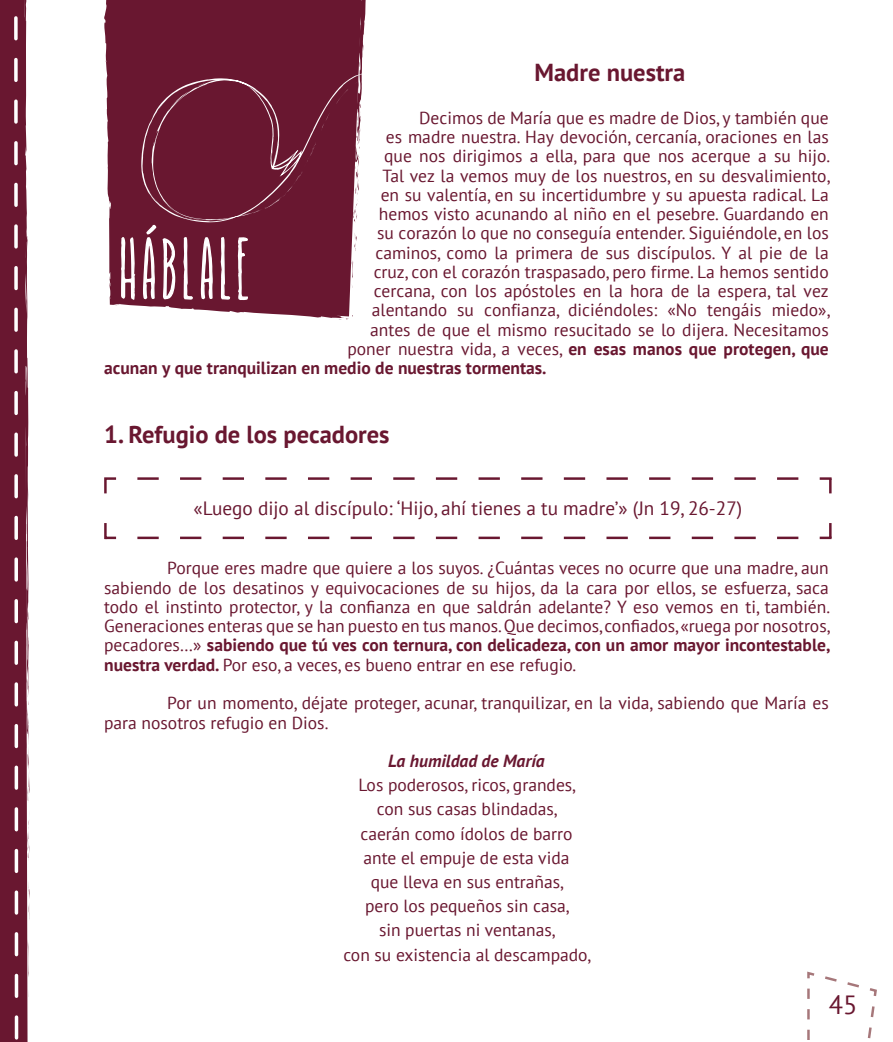
<style>
.page{position:relative;width:893px;height:1042px;background:#fff}
.page>*{position:absolute;margin:0;border:0;box-sizing:border-box;transform-origin:0 0}
.t1{font:26.25px "PT Sans";color:#691730}
.t2{font:700 24.5px "PT Sans";color:#691730}
.t3{font:19.25px "PT Sans";color:#691730}
.t4{font:17.5px/24.2px "PT Sans";color:#691730;text-align:justify}
.t5{font:700 17.5px "PT Sans";color:#691730}
.t6{font:italic 700 17.5px "PT Sans";color:#691730}
.s1{font-weight:400}
.s2{font-weight:700}
</style>
<div class="page">
<svg style="left:807px;top:971px;width:70px;height:69px"></svg>
<svg style="left:0;top:0;width:30px;height:1042px;background:#813d51"></svg>
<svg style="left:104px;top:477px;width:728px;height:57px"></svg>
<hr style="left:829px;top:523px;width:3px;height:15px;background:#691730">
<hr style="left:829px;top:478px;width:3px;height:15px;background:#691730">
<svg style="left:104px;top:534px;width:728px;height:6px"></svg>
<svg style="left:104px;top:0;width:262px;height:318px;fill:#691730"></svg>
<svg style="left:338px;top:314px;width:15px;height:6px"></svg>
<svg style="left:106px;top:44px;width:260px;height:264px;background:#782e45"></svg>
<h2 class="t2" style="left:535px;top:56px;width:152px">Madre nuestra</h2>
<p class="t4" style="left:419px;top:105px;width:411px">Decimos de María que es madre de Dios, y también que</p>
<p class="t4" style="left:386px;top:124px;width:444px">es madre nuestra. Hay devoción, cercanía, oraciones en las</p>
<p class="t4" style="left:384px;top:144px;width:447px">que nos dirigimos a ella, para que nos acerque a su hijo.</p>
<p class="t4" style="left:382px;top:163px;width:449px">Tal vez la vemos muy de los nuestros, en su desvalimiento,</p>
<p class="t4" style="left:381px;top:182px;width:449px">en su valentía, en su incertidumbre y su apuesta radical. La</p>
<p class="t4" style="left:379px;top:201px;width:451px">hemos visto acunando al niño en el pesebre. Guardando en</p>
<p class="t4" style="left:377px;top:221px;width:453px">su corazón lo que no conseguía entender. Siguiéndole, en los</p>
<p class="t4" style="left:375px;top:240px;width:455px">caminos, como la primera de sus discípulos. Y al pie de la</p>
<p class="t4" style="left:374px;top:259px;width:457px">cruz, con el corazón traspasado, pero firme. La hemos sentido</p>
<p class="t4" style="left:374px;top:278px;width:457px">cercana, con los apóstoles en la hora de la espera, tal vez</p>
<p class="t4" style="left:372px;top:298px;width:460px">alentando su confianza, diciéndoles: «No tengáis miedo»,</p>
<p class="t4" style="left:370px;top:317px;width:460px">antes de que el mismo resucitado se lo dijera. Necesitamos</p>
<p class="t5" style="left:347px;top:337px;width:483px"><span class="s1">poner nuestra vida, a veces,</span> en esas manos que protegen, que</p>
<p class="t5" style="left:104px;top:356px;width:444px">acunan y que tranquilizan en medio de nuestras tormentas.</p>
<h2 class="t2" style="left:104px;top:418px;width:287px">1. Refugio de los pecadores</h2>
<p class="t3" style="left:193px;top:496px;width:550px">«Luego dijo al discípulo: ‘Hijo, ahí tienes a tu madre’» (Jn 19, 26-27)</p>
<p class="t4" style="left:104px;top:558px;width:727px;line-height:19.2px;text-indent:63px">Porque eres madre que quiere a los suyos. ¿Cuántas veces no ocurre que una madre, aun sabiendo de los desatinos y equivocaciones de su hijos, da la cara por ellos, se esfuerza, saca todo el instinto protector, y la confianza en que saldrán adelante? Y eso vemos en ti, también.<br>Generaciones enteras que se han puesto en tus manos. Que decimos, confiados, «ruega por nosotros, pecadores…» <span class="s2">sabiendo que tú ves con ternura, con delicadeza, con un amor mayor incontestable, nuestra verdad.</span> Por eso, a veces, es bueno entrar en ese refugio.</p>
<p class="t4" style="left:104px;top:693px;width:726px;line-height:19.2px;text-indent:63px">Por un momento, déjate proteger, acunar, tranquilizar, en la vida, sabiendo que María es para nosotros refugio en Dios.</p>
<p class="t6" style="left:388px;top:749px;width:158px">La humildad de María</p>
<p class="t4" style="left:343px;top:772px;width:249px;text-align:center">Los poderosos, ricos, grandes, con sus casas blindadas,<br>caerán como ídolos de barro ante el empuje de esta vida<br>que lleva en sus entrañas,<br>pero los pequeños sin casa,<br>sin puertas ni ventanas,<br>con su existencia al descampado,</p>
<h1 class="t1" style="left:829px;top:987px;width:30px">45</h1>
</div>
